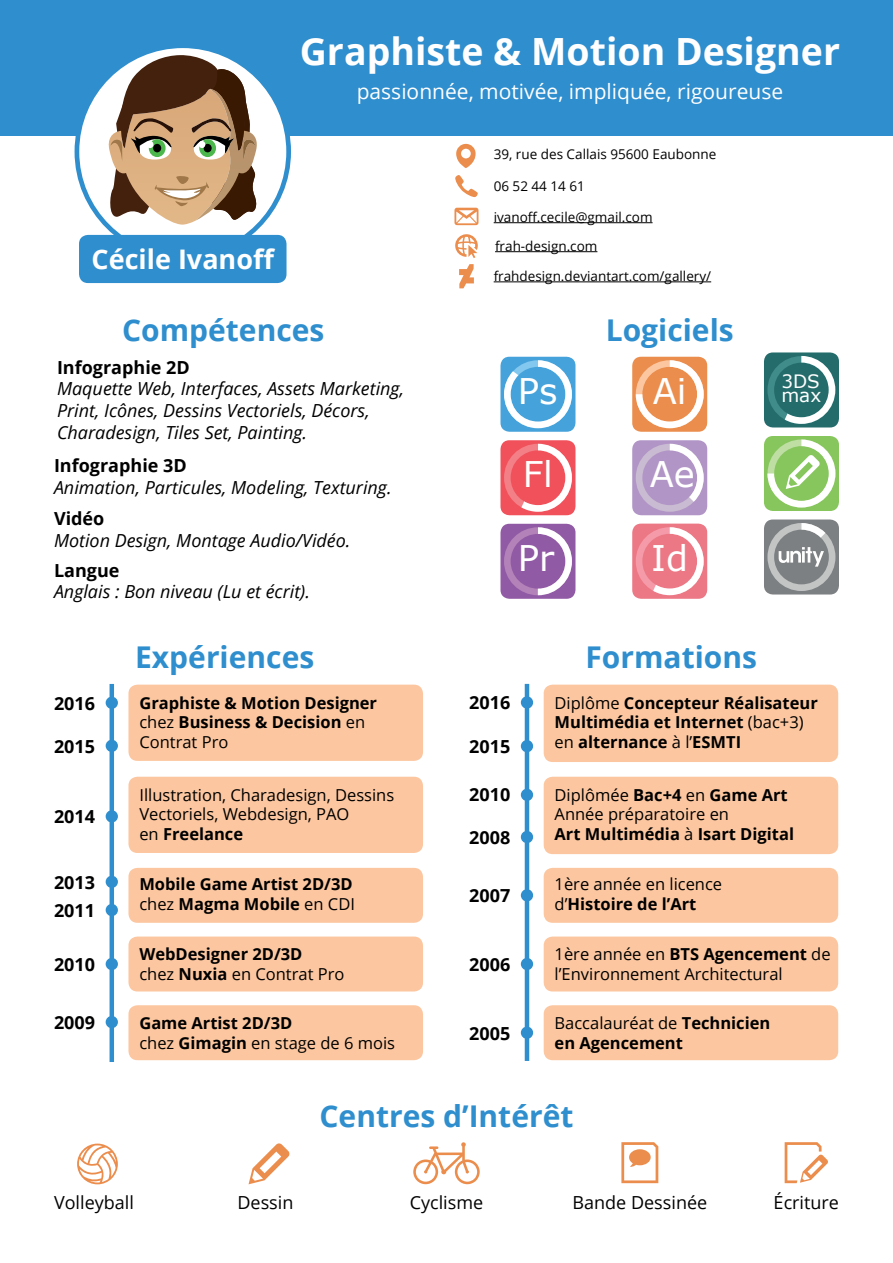
<style>
.page{position:relative;width:893px;height:1263px;background:#fff}
.page>*{position:absolute;margin:0;border:0;box-sizing:border-box;transform-origin:0 0}
.t1{font:700 37.5px "Open Sans";color:#fffefe}
.t2{font:35.25px "Verdana";color:#fff}
.t3{font:700 30px "Open Sans";color:#2e8ece}
.t4{font:700 27px "Open Sans";color:#fffefe}
.t5{font:21px "Open Sans";color:#fffefe}
.t6{font:18.45px/14.5px "Verdana";color:#fff}
.t7{font:italic 18px/21.6px "Open Sans";color:#000}
.t8{font:700 18px "Open Sans";color:#000}
.t9{font:18px "Open Sans";color:#000}
.t10{font:700 16.5px/19.8px "Open Sans";color:#000}
.t11{font:16.5px/19.8px "Open Sans";color:#000}
.t12{font:13.5px "Open Sans";color:#000}
.s1{font-weight:400}
.s2{font-weight:700}
</style>
<div class="page">
<div style="left:0;top:0;width:893px;height:135px;background:#2e8ece"></div>
<svg style="left:75px;top:48px;width:216px;height:212px"></svg>
<svg style="left:107px;top:55px;width:152px;height:170px;background:#a38b73"></svg>
<div style="left:79px;top:235px;width:207px;height:48px;background:#2e8ece;border-radius:9px"></div>
<hr style="left:494px;top:222px;width:159px;height:1px;background:#000">
<hr style="left:494px;top:281px;width:217px;height:1px;background:#000">
<hr style="left:495px;top:251px;width:102px;height:1px;background:#000">
<svg style="left:456px;top:144px;width:20px;height:24px"></svg>
<svg style="left:455px;top:175px;width:23px;height:23px"></svg>
<svg style="left:454px;top:208px;width:24px;height:17px"></svg>
<svg style="left:455px;top:234px;width:23px;height:24px"></svg>
<svg style="left:459px;top:264px;width:15px;height:24px"></svg>
<div style="left:500px;top:357px;width:75px;height:75px;background:#45a2da;border-radius:9px"></div>
<svg style="left:504px;top:360px;width:68px;height:68px"></svg>
<div style="left:632px;top:357px;width:75px;height:75px;background:#eb8d4d;border-radius:9px"></div>
<svg style="left:636px;top:360px;width:68px;height:68px"></svg>
<div style="left:764px;top:352px;width:75px;height:75px;background:#246c6b;border-radius:9px"></div>
<svg style="left:767px;top:356px;width:68px;height:68px"></svg>
<div style="left:500px;top:440px;width:75px;height:75px;background:#f0515a;border-radius:9px"></div>
<svg style="left:504px;top:444px;width:68px;height:68px"></svg>
<div style="left:764px;top:436px;width:75px;height:75px;background:#87c65d;border-radius:9px"></div>
<svg style="left:767px;top:439px;width:68px;height:68px"></svg>
<div style="left:500px;top:524px;width:75px;height:75px;background:#915aa4;border-radius:9px"></div>
<svg style="left:504px;top:527px;width:68px;height:68px"></svg>
<div style="left:632px;top:524px;width:75px;height:75px;background:#eb7884;border-radius:9px"></div>
<svg style="left:636px;top:527px;width:68px;height:68px"></svg>
<div style="left:764px;top:519px;width:75px;height:75px;background:#7d8082;border-radius:9px"></div>
<svg style="left:767px;top:523px;width:68px;height:68px"></svg>
<div style="left:632px;top:440px;width:75px;height:75px;background:#b195c6;border-radius:9px"></div>
<svg style="left:636px;top:444px;width:68px;height:68px"></svg>
<div style="left:128px;top:777px;width:295px;height:76px;background:#fcc7a0;border-radius:9px"></div>
<div style="left:128px;top:936px;width:295px;height:55px;background:#fcc7a0;border-radius:9px"></div>
<div style="left:128px;top:1005px;width:295px;height:55px;background:#fcc7a0;border-radius:9px"></div>
<div style="left:128px;top:685px;width:295px;height:76px;background:#fcc7a0;border-radius:9px"></div>
<div style="left:128px;top:868px;width:295px;height:55px;background:#fcc7a0;border-radius:9px"></div>
<div style="left:544px;top:685px;width:294px;height:77px;background:#fcc7a0;border-radius:9px"></div>
<div style="left:544px;top:868px;width:294px;height:55px;background:#fcc7a0;border-radius:9px"></div>
<div style="left:544px;top:936px;width:294px;height:55px;background:#fcc7a0;border-radius:9px"></div>
<div style="left:544px;top:777px;width:294px;height:77px;background:#fcc7a0;border-radius:9px"></div>
<div style="left:544px;top:1005px;width:294px;height:55px;background:#fcc7a0;border-radius:9px"></div>
<hr style="left:110px;top:684px;width:4px;height:378px;background:#2e8ece">
<hr style="left:525px;top:684px;width:4px;height:377px;background:#2e8ece">
<div style="left:106px;top:810px;width:12px;height:12px;background:#2e8ece;border-radius:50%"></div>
<div style="left:106px;top:740px;width:12px;height:12px;background:#2e8ece;border-radius:50%"></div>
<div style="left:106px;top:697px;width:12px;height:12px;background:#2e8ece;border-radius:50%"></div>
<div style="left:521px;top:740px;width:12px;height:12px;background:#2e8ece;border-radius:50%"></div>
<div style="left:521px;top:696px;width:12px;height:13px;background:#2e8ece;border-radius:50%"></div>
<div style="left:106px;top:876px;width:12px;height:12px;background:#2e8ece;border-radius:50%"></div>
<div style="left:521px;top:831px;width:12px;height:12px;background:#2e8ece;border-radius:50%"></div>
<div style="left:521px;top:789px;width:12px;height:12px;background:#2e8ece;border-radius:50%"></div>
<div style="left:106px;top:904px;width:12px;height:12px;background:#2e8ece;border-radius:50%"></div>
<div style="left:106px;top:958px;width:12px;height:12px;background:#2e8ece;border-radius:50%"></div>
<div style="left:521px;top:958px;width:12px;height:12px;background:#2e8ece;border-radius:50%"></div>
<div style="left:521px;top:889px;width:12px;height:12px;background:#2e8ece;border-radius:50%"></div>
<div style="left:106px;top:1016px;width:12px;height:12px;background:#2e8ece;border-radius:50%"></div>
<div style="left:521px;top:1026px;width:12px;height:13px;background:#2e8ece;border-radius:50%"></div>
<svg style="left:77px;top:1143px;width:41px;height:41px"></svg>
<svg style="left:249px;top:1143px;width:41px;height:41px"></svg>
<svg style="left:413px;top:1142px;width:67px;height:42px"></svg>
<svg style="left:785px;top:1142px;width:43px;height:41px"></svg>
<svg style="left:621px;top:1142px;width:37px;height:41px"></svg>
<p class="t1" style="left:300px;top:25px;width:542px">Graphiste &amp; Motion Designer</p>
<p class="t5" style="left:357px;top:77px;width:428px">passionnée, motivée, impliquée, rigoureuse</p>
<p class="t4" style="left:92px;top:240px;width:185px">Cécile Ivanoff</p>
<p class="t12" style="left:494px;top:145px;width:224px">39, rue des Callais 95600 Eaubonne</p>
<p class="t12" style="left:494px;top:177px;width:93px">06 52 44 14 61</p>
<p class="t12" style="left:494px;top:208px;width:160px">ivanoff.cecile@gmail.com</p>
<p class="t12" style="left:495px;top:237px;width:104px">frah-design.com</p>
<p class="t12" style="left:494px;top:267px;width:219px">frahdesign.deviantart.com/gallery/</p>
<p class="t3" style="left:122px;top:309px;width:204px">Compétences</p>
<p class="t3" style="left:606px;top:309px;width:129px">Logiciels</p>
<p class="t8" style="left:57px;top:355px;width:134px">Infographie 2D</p>
<p class="t7" style="left:57px;top:378px;width:348px">Maquette Web, Interfaces, Assets Marketing,<br>Print, Icônes, Dessins Vectoriels, Décors,</p>
<p class="t7" style="left:57px;top:421px;width:252px">Charadesign, Tiles Set, Painting.</p>
<p class="t8" style="left:54px;top:453px;width:134px">Infographie 3D</p>
<p class="t7" style="left:54px;top:476px;width:339px">Animation, Particules, Modeling, Texturing.</p>
<h2 class="t2" style="left:518px;top:367px;width:41px">Ps</h2>
<h2 class="t2" style="left:653px;top:367px;width:35px">Ai</h2>
<p class="t6" style="left:781px;top:374px;width:41px">3DS max</p>
<h2 class="t2" style="left:523px;top:450px;width:31px">Fl</h2>
<h2 class="t2" style="left:650px;top:450px;width:47px">Ae</h2>
<p class="t8" style="left:54px;top:506px;width:52px">Vidéo</p>
<p class="t7" style="left:54px;top:529px;width:298px">Motion Design, Montage Audio/Vidéo.</p>
<p class="t8" style="left:54px;top:557px;width:67px">Langue</p>
<p class="t7" style="left:54px;top:580px;width:257px">Anglais : Bon niveau (Lu et écrit).</p>
<h2 class="t2" style="left:518px;top:534px;width:38px">Pr</h2>
<h2 class="t2" style="left:651px;top:534px;width:38px">Id</h2>
<p class="t8" style="left:54px;top:690px;width:43px">2016</p>
<p class="t8" style="left:54px;top:733px;width:43px">2015</p>
<p class="t8" style="left:54px;top:804px;width:43px">2014</p>
<p class="t8" style="left:54px;top:869px;width:43px">2013</p>
<p class="t8" style="left:54px;top:898px;width:43px">2011</p>
<p class="t3" style="left:135px;top:636px;width:181px">Expériences</p>
<p class="t3" style="left:585px;top:636px;width:173px">Formations</p>
<p class="t10" style="left:139px;top:692px;width:239px">Graphiste &amp; Motion Designer</p>
<p class="t10" style="left:139px;top:712px;width:227px"><span class="s1">chez</span> Business &amp; Decision <span class="s1">en</span></p>
<p class="t11" style="left:139px;top:732px;width:90px">Contrat Pro</p>
<p class="t11" style="left:139px;top:784px;width:256px">Illustration, Charadesign, Dessins<br>Vectoriels, Webdesign, PAO</p>
<p class="t10" style="left:139px;top:824px;width:105px"><span class="s1">en</span> Freelance</p>
<p class="t10" style="left:139px;top:874px;width:215px">Mobile Game Artist 2D/3D</p>
<p class="t10" style="left:139px;top:894px;width:217px"><span class="s1">chez</span> Magma Mobile <span class="s1">en CDI</span></p>
<p class="t8" style="left:469px;top:690px;width:43px">2016</p>
<p class="t8" style="left:469px;top:734px;width:43px">2015</p>
<p class="t8" style="left:469px;top:781px;width:43px">2010</p>
<p class="t8" style="left:469px;top:825px;width:43px">2008</p>
<p class="t8" style="left:469px;top:883px;width:43px">2007</p>
<p class="t10" style="left:555px;top:692px;width:265px"><span class="s1">Diplôme</span> Concepteur Réalisateur<br>Multimédia et Internet <span class="s1">(bac+3)</span></p>
<p class="t10" style="left:555px;top:732px;width:188px"><span class="s1">en</span> alternance <span class="s1">à l’</span>ESMTI</p>
<p class="t10" style="left:555px;top:784px;width:235px"><span class="s1">Diplômée</span> Bac+4 <span class="s1">en</span> Game Art</p>
<p class="t11" style="left:555px;top:804px;width:176px">Année préparatoire en</p>
<p class="t10" style="left:555px;top:824px;width:241px">Art Multimédia <span class="s1">à</span> Isart Digital</p>
<p class="t11" style="left:555px;top:874px;width:169px">1ère année en licence</p>
<p class="t10" style="left:555px;top:894px;width:143px"><span class="s1">d’</span>Histoire de l’Art</p>
<p class="t10" style="left:139px;top:944px;width:165px">WebDesigner 2D/3D</p>
<p class="t11" style="left:139px;top:963px;width:206px">chez <span class="s2">Nuxia</span> en Contrat Pro</p>
<p class="t8" style="left:54px;top:952px;width:43px">2010</p>
<p class="t8" style="left:469px;top:952px;width:43px">2006</p>
<p class="t8" style="left:54px;top:1010px;width:43px">2009</p>
<p class="t10" style="left:139px;top:1012px;width:154px">Game Artist 2D/3D</p>
<p class="t11" style="left:139px;top:1032px;width:257px">chez <span class="s2">Gimagin</span> en stage de 6 mois</p>
<p class="t8" style="left:469px;top:1020px;width:43px">2005</p>
<p class="t11" style="left:555px;top:944px;width:278px">1ère année en <span class="s2">BTS Agencement</span> de l’Environnement Architectural</p>
<p class="t11" style="left:555px;top:1012px;width:217px">Baccalauréat de <span class="s2">Technicien</span></p>
<p class="t10" style="left:555px;top:1032px;width:130px">en Agencement</p>
<p class="t3" style="left:320px;top:1095px;width:255px">Centres d’Intérêt</p>
<p class="t9" style="left:54px;top:1190px;width:82px">Volleyball</p>
<p class="t9" style="left:237px;top:1190px;width:57px">Dessin</p>
<p class="t9" style="left:410px;top:1190px;width:75px">Cyclisme</p>
<p class="t9" style="left:572px;top:1190px;width:136px">Bande Dessinée</p>
<p class="t9" style="left:774px;top:1190px;width:67px">Écriture</p>
</div>
